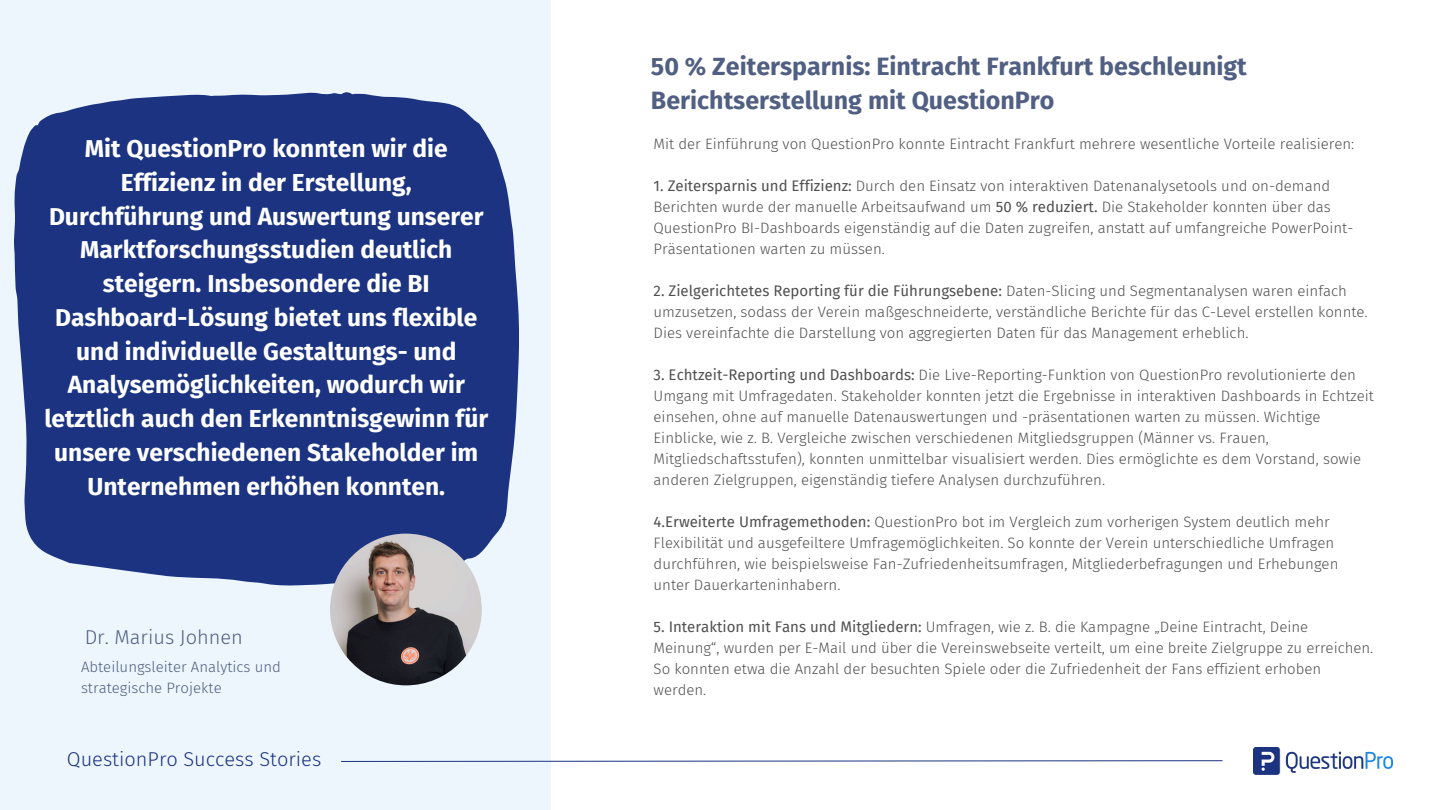
<style>
.page{position:relative;width:1440px;height:810px;background:#edf6fd}
.page>*{position:absolute;margin:0;border:0;box-sizing:border-box;transform-origin:0 0}
.t1{font:700 25px/34.5px "Fira Sans";color:#505f82}
.t2{font:700 24.5px/33.8px "Fira Sans";color:#fff;text-align:center}
.t3{font:300 20px "Fira Sans";color:#1b3380}
.t4{font:300 20px "Fira Sans";color:#505f82}
.t5{font:300 15px/21px "Fira Sans";color:#505050}
.t6{font:300 15px "Fira Sans";color:#505f82}
.s1{font-weight:400}
</style>
<div class="page">
<div style="left:551px;top:0;width:889px;height:810px;background:#fff"></div>
<img style="left:1253px;top:747px;width:140px;height:27px">
<svg style="left:341px;top:760px;width:882px;height:2px;background:#8997be"></svg>
<svg style="left:14px;top:92px;width:505px;height:493px;background:#2a4189"></svg>
<img style="left:330px;top:534px;width:152px;height:151px;border-radius:50%">
<h2 class="t2" style="left:44px;top:132px;width:445px">Mit QuestionPro konnten wir die Effizienz in der Erstellung, Durchführung und Auswertung unserer Marktforschungsstudien deutlich steigern. Insbesondere die BI Dashboard-Lösung bietet uns flexible und individuelle Gestaltungs- und Analysemöglichkeiten, wodurch wir letztlich auch den Erkenntnisgewinn für unsere verschiedenen Stakeholder im Unternehmen erhöhen konnten.</h2>
<p class="t4" style="left:85px;top:625px;width:160px">Dr. Marius Johnen</p>
<p class="t6" style="left:81px;top:658px;width:202px">Abteilungsleiter Analytics und</p>
<h2 class="t6" style="left:81px;top:679px;width:142px">strategische Projekte</h2>
<p class="t3" style="left:67px;top:748px;width:256px">QuestionPro Success Stories</p>
<p class="t1" style="left:651px;top:49px;width:597px">50 % Zeitersparnis: Eintracht Frankfurt beschleunigt<br>Berichtserstellung mit QuestionPro</p>
<p class="t5" style="left:654px;top:133px;width:702px">Mit der Einführung von QuestionPro konnte Eintracht Frankfurt mehrere wesentliche Vorteile realisieren:</p>
<p class="t5" style="left:654px;top:175px;width:701px"><span class="s1">1. Zeitersparnis und Effizienz:</span> Durch den Einsatz von interaktiven Datenanalysetools und on-demand Berichten wurde der manuelle Arbeitsaufwand um <span class="s1">50 % reduziert.</span> Die Stakeholder konnten über das QuestionPro BI-Dashboards eigenständig auf die Daten zugreifen, anstatt auf umfangreiche PowerPoint-Präsentationen warten zu müssen.</p>
<p class="t5" style="left:654px;top:280px;width:716px"><span class="s1">2. Zielgerichtetes Reporting für die Führungsebene:</span> Daten-Slicing und Segmentanalysen waren einfach umzusetzen, sodass der Verein maßgeschneiderte, verständliche Berichte für das C-Level erstellen konnte.<br>Dies vereinfachte die Darstellung von aggregierten Daten für das Management erheblich.</p>
<p class="t5" style="left:654px;top:364px;width:722px"><span class="s1">3. Echtzeit-Reporting und Dashboards:</span> Die Live-Reporting-Funktion von QuestionPro revolutionierte den Umgang mit Umfragedaten. Stakeholder konnten jetzt die Ergebnisse in interaktiven Dashboards in Echtzeit einsehen, ohne auf manuelle Datenauswertungen und -präsentationen warten zu müssen. Wichtige Einblicke, wie z. B. Vergleiche zwischen verschiedenen Mitgliedsgruppen (Männer vs. Frauen, Mitgliedschaftsstufen), konnten unmittelbar visualisiert werden. Dies ermöglichte es dem Vorstand, sowie anderen Zielgruppen, eigenständig tiefere Analysen durchzuführen.</p>
<p class="t5" style="left:654px;top:511px;width:686px"><span class="s1">4.Erweiterte Umfragemethoden:</span> QuestionPro bot im Vergleich zum vorherigen System deutlich mehr Flexibilität und ausgefeiltere Umfragemöglichkeiten. So konnte der Verein unterschiedliche Umfragen durchführen, wie beispielsweise Fan-Zufriedenheitsumfragen, Mitgliederbefragungen und Erhebungen unter Dauerkarteninhabern.</p>
<h1 class="t5" style="left:654px;top:616px;width:721px"><span class="s1">5. Interaktion mit Fans und Mitgliedern:</span> Umfragen, wie z. B. die Kampagne „Deine Eintracht, Deine Meinung“, wurden per E-Mail und über die Vereinswebseite verteilt, um eine breite Zielgruppe zu erreichen.<br>So konnten etwa die Anzahl der besuchten Spiele oder die Zufriedenheit der Fans effizient erhoben werden.</h1>
</div>
